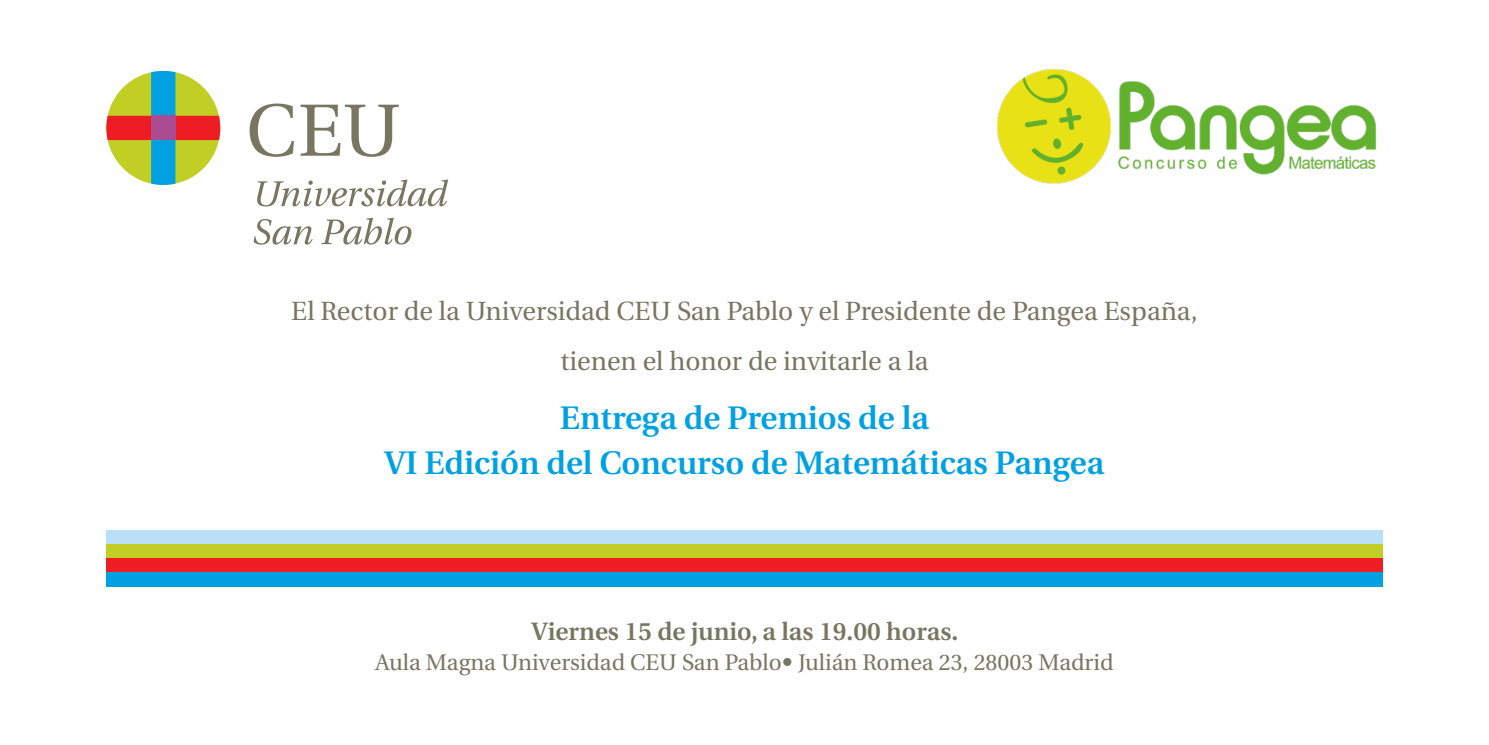
<style>
.page{position:relative;width:1489px;height:745px;background:#fff}
.page>*{position:absolute;margin:0;border:0;box-sizing:border-box;transform-origin:0 0}
.t1{font:600 32.5px/45px "Utopia";color:#00a1e3;text-align:center}
.t2{font:26.25px "Utopia";color:#787661}
.t3{font:600 25px "Utopia";color:#787661}
.t4{font:22.5px "Utopia";color:#787661}
.s1{font-family:"Helvetica Neue";font-weight:300}
</style>
<div class="page">
<div style="left:106px;top:530px;width:1276px;height:14px;background:#b9e0f6"></div>
<div style="left:106px;top:544px;width:1276px;height:14px;background:#c1ce23"></div>
<div style="left:106px;top:558px;width:1276px;height:14px;background:#ee1d23"></div>
<div style="left:106px;top:572px;width:1276px;height:14px;background:#00a1e3"></div>
<svg style="left:257px;top:179px;width:191px;height:27px"></svg>
<svg style="left:254px;top:219px;width:58px;height:25px"></svg>
<svg style="left:321px;top:218px;width:90px;height:26px"></svg>
<svg style="left:106px;top:71px;width:114px;height:114px"></svg>
<div style="left:151px;top:116px;width:24px;height:24px;background:#ab4c92"></div>
<svg style="left:249px;top:103px;width:45px;height:54px"></svg>
<svg style="left:300px;top:105px;width:99px;height:52px"></svg>
<img style="left:997px;top:69px;width:380px;height:115px">
<p class="t2" style="left:291px;top:297px;width:907px">El Rector de la Universidad CEU San Pablo y el Presidente de Pangea España,</p>
<p class="t2" style="left:560px;top:346px;width:369px">tienen el honor de invitarle a la</p>
<p class="t1" style="left:384px;top:395px;width:721px">Entrega de Premios de la<br>VI Edición del Concurso de Matemáticas Pangea</p>
<p class="t3" style="left:531px;top:616px;width:428px">Viernes 15 de junio, a las 19.00 horas.</p>
<p class="t4" style="left:375px;top:649px;width:739px">Aula Magna Universidad CEU San Pablo<span class="s1">•</span> Julián Romea 23, 28003 Madrid</p>
</div>
